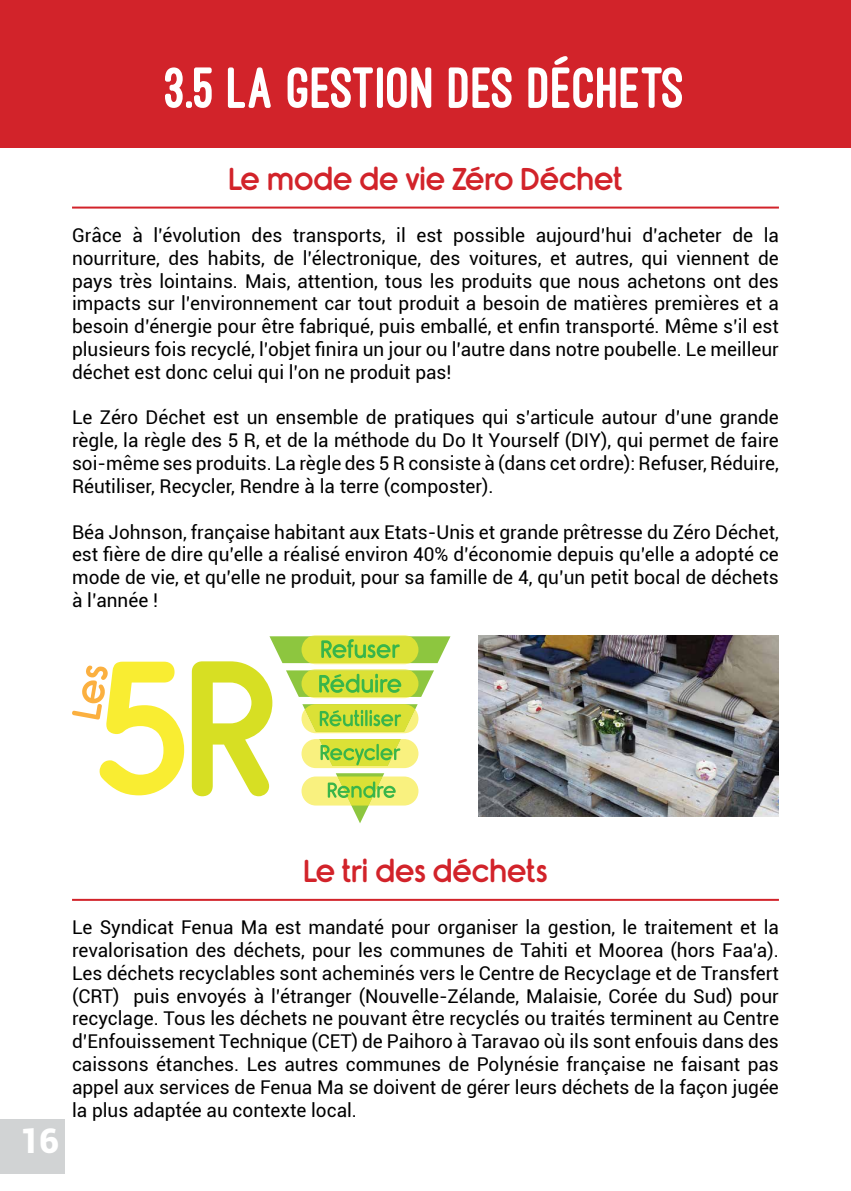
<style>
.page{position:relative;width:851px;height:1191px;background:#fff}
.page>*{position:absolute;margin:0;border:0;box-sizing:border-box;transform-origin:0 0}
.t1{font:800 60px "Ostrich Sans";color:#fff}
.t2{font:900 34px "Roboto";color:#fff}
.t3{font:30px "Rimouski Sb";color:#d2232a}
.t4{font:19px/22.8px "Roboto";color:#000;text-align:justify}
</style>
<div class="page">
<div style="left:0;top:1119px;width:64px;height:54px;background:#d1d3d4"></div>
<div style="left:0;top:0;width:850px;height:148px;background:#d2232a"></div>
<hr style="left:72px;top:206px;width:706px;height:2px;background:#d2232a">
<hr style="left:72px;top:899px;width:706px;height:2px;background:#d2232a">
<img style="left:478px;top:635px;width:300px;height:181px">
<svg style="left:72px;top:661px;width:112px;height:134px"></svg>
<svg style="left:192px;top:635px;width:258px;height:188px"></svg>
<h1 class="t1" style="left:165px;top:56px;width:522px">3.5 LA GESTION DES DÉCHETS</h1>
<h3 class="t3" style="left:228px;top:162px;width:395px">Le mode de vie Zéro Déchet</h3>
<p class="t4" style="left:72px;top:223px;width:708px">Grâce à l’évolution des transports, il est possible aujourd’hui d’acheter de la nourriture, des habits, de l’électronique, des voitures, et autres, qui viennent de pays très lointains. Mais, attention, tous les produits que nous achetons ont des impacts sur l’environnement car tout produit a besoin de matières premières et a besoin d’énergie pour être fabriqué, puis emballé, et enfin transporté. Même s’il est plusieurs fois recyclé, l’objet finira un jour ou l’autre dans notre poubelle. Le meilleur déchet est donc celui qui l’on ne produit pas!</p>
<p class="t4" style="left:72px;top:405px;width:708px">Le Zéro Déchet est un ensemble de pratiques qui s’articule autour d’une grande règle, la règle des 5 R, et de la méthode du Do It Yourself (DIY), qui permet de faire soi-même ses produits. La règle des 5 R consiste à (dans cet ordre): Refuser, Réduire, Réutiliser, Recycler, Rendre à la terre (composter).</p>
<p class="t4" style="left:72px;top:519px;width:708px">Béa Johnson, française habitant aux Etats-Unis et grande prêtresse du Zéro Déchet, est fière de dire qu’elle a réalisé environ 40% d’économie depuis qu’elle a adopté ce mode de vie, et qu’elle ne produit, pour sa famille de 4, qu’un petit bocal de déchets à l’année !</p>
<h2 class="t2" style="left:20px;top:1117px;width:41px">16</h2>
<h3 class="t3" style="left:303px;top:854px;width:245px">Le tri des déchets</h3>
<p class="t4" style="left:72px;top:915px;width:708px">Le Syndicat Fenua Ma est mandaté pour organiser la gestion, le traitement et la revalorisation des déchets, pour les communes de Tahiti et Moorea (hors Faa’a).<br>Les déchets recyclables sont acheminés vers le Centre de Recyclage et de Transfert (CRT) puis envoyés à l’étranger (Nouvelle-Zélande, Malaisie, Corée du Sud) pour recyclage. Tous les déchets ne pouvant être recyclés ou traités terminent au Centre d’Enfouissement Technique (CET) de Paihoro à Taravao où ils sont enfouis dans des caissons étanches. Les autres communes de Polynésie française ne faisant pas appel aux services de Fenua Ma se doivent de gérer leurs déchets de la façon jugée la plus adaptée au contexte local.</p>
</div>
